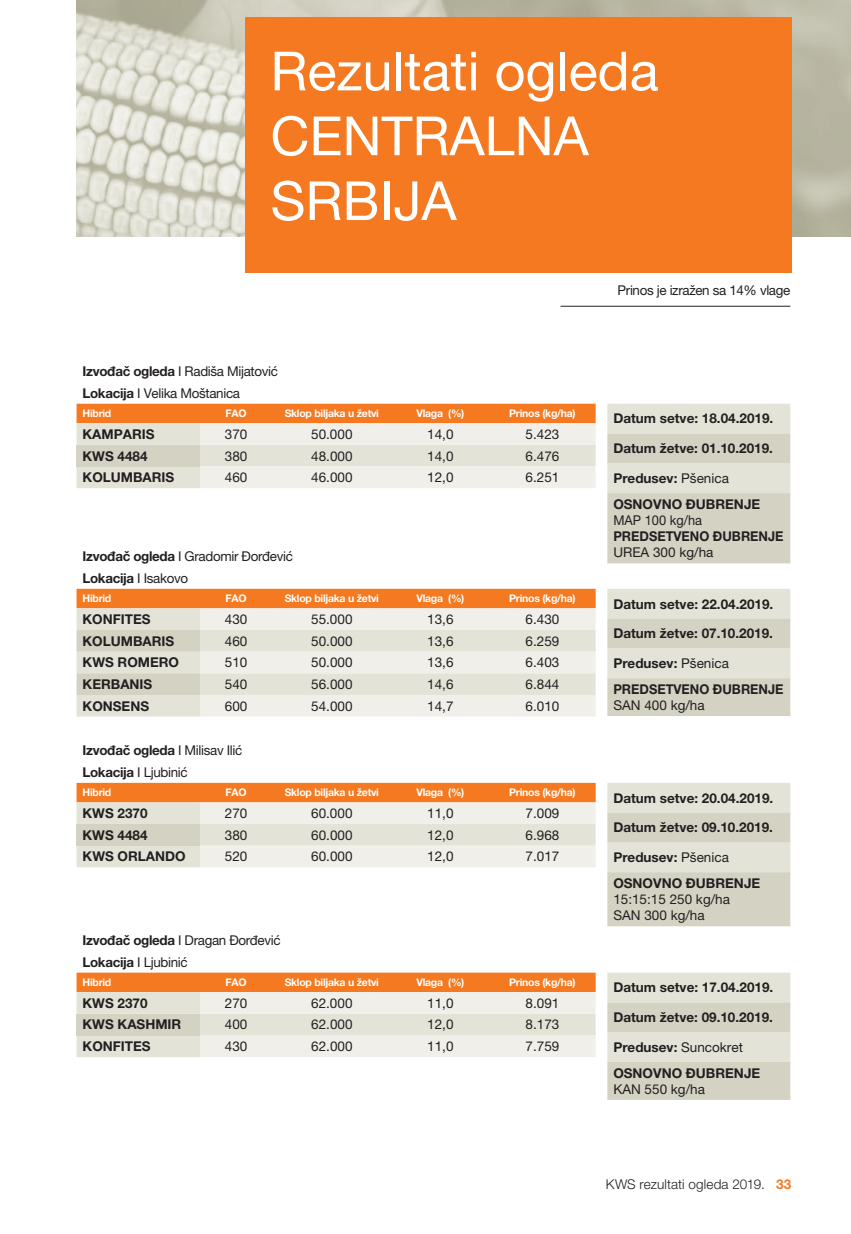
<style>
.page{position:relative;width:851px;height:1234px;background:#fff}
.page>*{position:absolute;margin:0;border:0;box-sizing:border-box;transform-origin:0 0}
.t1{font:54px/64.8px "Helvetica Neue LT Pro";color:#fff}
.t2{font:700 13.5px/25.7px "Helvetica Neue LT Pro";color:#231f20}
.t3{font:13.5px/16.2px "Helvetica Neue LT Pro";color:#231f20}
.t4{font:13.5px/21.6px "Helvetica Neue LT Pro";letter-spacing:-.025em;color:#231f20}
.t5{font:700 13.5px/21.6px "Helvetica Neue LT Pro";letter-spacing:-.025em;color:#231f20}
.t6{font:300 13.5px "Helvetica Neue LT Pro";letter-spacing:.005em;color:#231f20}
.t7{font:700 13.5px "Helvetica Neue LT Pro";color:#231f20;scale:.95 1}
.t8{font:13.5px "Helvetica Neue LT Pro";color:#231f20;scale:.95 1}
.t9{font:700 10.5px "Helvetica Neue LT Pro";letter-spacing:-.025em;color:#fff}
.s1{font-weight:700}
.s2{font-weight:400}
.s3{font-weight:700;color:#f47920}
</style>
<div class="page">
<img style="left:77px;top:0;width:773px;height:236px">
<div style="left:76px;top:588px;width:519px;height:20px;background:#f47920"></div>
<div style="left:76px;top:608px;width:124px;height:108px;background:#e4e3d8"></div>
<svg style="left:200px;top:608px;width:395px;height:108px;background:#ebeae2"></svg>
<svg style="left:76px;top:630px;width:124px;height:64px;background:#d9d8ca"></svg>
<svg style="left:607px;top:589px;width:183px;height:127px;background:#dbdacd"></svg>
<div style="left:244px;top:18px;width:547px;height:255px;background:#f47920"></div>
<svg style="left:76px;top:403px;width:519px;height:85px;background:#edceb3"></svg>
<div style="left:76px;top:445px;width:124px;height:21px;background:#d3d2c3"></div>
<svg style="left:76px;top:782px;width:519px;height:85px;background:#edceb3"></svg>
<div style="left:76px;top:823px;width:124px;height:22px;background:#d3d2c3"></div>
<svg style="left:76px;top:972px;width:519px;height:84px;background:#edceb2"></svg>
<div style="left:76px;top:1013px;width:124px;height:22px;background:#d3d2c3"></div>
<svg style="left:607px;top:403px;width:183px;height:160px;background:#d9d8cb"></svg>
<svg style="left:607px;top:783px;width:183px;height:143px;background:#dad9cc"></svg>
<svg style="left:607px;top:972px;width:183px;height:127px;background:#dbdacd"></svg>
<hr style="left:560px;top:306px;width:230px;height:1px;background:#231f20">
<h1 class="t1" style="left:270px;top:38px;width:389px">Rezultati ogleda<br>CENTRALNA<br>SRBIJA</h1>
<p class="t4" style="left:82px;top:360px;width:197px"><span class="s1">Izvođač ogleda</span> I Radiša Mijatović<br><span class="s1">Lokacija</span> I Velika Moštanica</p>
<p class="t9" style="left:82px;top:407px;width:30px">Hibrid</p>
<p class="t9" style="left:225px;top:407px;width:23px">FAO</p>
<p class="t9" style="left:284px;top:407px;width:96px">Sklop biljaka u žetvi</p>
<p class="t9" style="left:416px;top:407px;width:49px">Vlaga (%)</p>
<p class="t9" style="left:509px;top:407px;width:68px">Prinos (kg/ha)</p>
<p class="t2" style="left:82px;top:421px;width:73px">KAMPARIS</p>
<p class="t3" style="left:225px;top:425px;width:24px">370</p>
<p class="t3" style="left:311px;top:425px;width:43px">50.000</p>
<p class="t3" style="left:427px;top:425px;width:28px">14,0</p>
<p class="t3" style="left:525px;top:425px;width:35px">5.423</p>
<p class="t2" style="left:83px;top:442px;width:67px">KWS 4484</p>
<p class="t3" style="left:225px;top:447px;width:24px">380</p>
<p class="t3" style="left:311px;top:447px;width:43px">48.000</p>
<p class="t3" style="left:427px;top:447px;width:28px">14,0</p>
<p class="t3" style="left:525px;top:447px;width:35px">6.476</p>
<p class="t2" style="left:83px;top:464px;width:93px">KOLUMBARIS</p>
<p class="t3" style="left:225px;top:469px;width:24px">460</p>
<p class="t3" style="left:311px;top:469px;width:43px">46.000</p>
<p class="t3" style="left:427px;top:469px;width:28px">12,0</p>
<p class="t3" style="left:525px;top:469px;width:35px">6.251</p>
<p class="t4" style="left:82px;top:545px;width:212px"><span class="s1">Izvođač ogleda</span> I Gradomir Đorđević<br><span class="s1">Lokacija</span> I Isakovo</p>
<p class="t9" style="left:82px;top:592px;width:30px">Hibrid</p>
<p class="t9" style="left:225px;top:592px;width:23px">FAO</p>
<p class="t9" style="left:284px;top:592px;width:96px">Sklop biljaka u žetvi</p>
<p class="t9" style="left:416px;top:592px;width:49px">Vlaga (%)</p>
<p class="t9" style="left:509px;top:592px;width:68px">Prinos (kg/ha)</p>
<p class="t2" style="left:82px;top:606px;width:69px">KONFITES</p>
<p class="t3" style="left:225px;top:610px;width:24px">430</p>
<p class="t3" style="left:311px;top:610px;width:43px">55.000</p>
<p class="t3" style="left:427px;top:610px;width:28px">13,6</p>
<p class="t3" style="left:525px;top:610px;width:35px">6.430</p>
<p class="t2" style="left:83px;top:627px;width:93px">KOLUMBARIS</p>
<p class="t3" style="left:225px;top:632px;width:24px">460</p>
<p class="t3" style="left:311px;top:632px;width:43px">50.000</p>
<p class="t3" style="left:427px;top:632px;width:28px">13,6</p>
<p class="t3" style="left:525px;top:632px;width:35px">6.259</p>
<p class="t2" style="left:83px;top:649px;width:98px">KWS ROMERO</p>
<p class="t3" style="left:225px;top:654px;width:24px">510</p>
<p class="t3" style="left:311px;top:654px;width:43px">50.000</p>
<p class="t3" style="left:427px;top:654px;width:28px">13,6</p>
<p class="t3" style="left:525px;top:654px;width:35px">6.403</p>
<p class="t2" style="left:83px;top:671px;width:71px">KERBANIS</p>
<p class="t3" style="left:225px;top:675px;width:24px">540</p>
<p class="t3" style="left:311px;top:675px;width:43px">56.000</p>
<p class="t3" style="left:427px;top:675px;width:28px">14,6</p>
<p class="t3" style="left:525px;top:675px;width:35px">6.844</p>
<p class="t2" style="left:83px;top:692px;width:68px">KONSENS</p>
<p class="t3" style="left:225px;top:697px;width:24px">600</p>
<p class="t3" style="left:311px;top:697px;width:43px">54.000</p>
<p class="t3" style="left:427px;top:697px;width:28px">14,7</p>
<p class="t3" style="left:525px;top:697px;width:35px">6.010</p>
<p class="t5" style="left:82px;top:739px;width:161px">Izvođač ogleda <span class="s2">I Milisav Ilić<br></span>Lokacija <span class="s2">I Ljubinić</span></p>
<p class="t9" style="left:82px;top:786px;width:30px">Hibrid</p>
<p class="t9" style="left:225px;top:786px;width:23px">FAO</p>
<p class="t9" style="left:284px;top:786px;width:96px">Sklop biljaka u žetvi</p>
<p class="t9" style="left:416px;top:786px;width:49px">Vlaga (%)</p>
<p class="t9" style="left:509px;top:786px;width:68px">Prinos (kg/ha)</p>
<p class="t2" style="left:82px;top:799px;width:67px">KWS 2370</p>
<p class="t3" style="left:225px;top:804px;width:24px">270</p>
<p class="t3" style="left:311px;top:804px;width:43px">60.000</p>
<p class="t3" style="left:427px;top:804px;width:28px">11,0</p>
<p class="t3" style="left:525px;top:804px;width:35px">7.009</p>
<p class="t2" style="left:83px;top:821px;width:67px">KWS 4484</p>
<p class="t3" style="left:225px;top:826px;width:24px">380</p>
<p class="t3" style="left:311px;top:826px;width:43px">60.000</p>
<p class="t3" style="left:427px;top:826px;width:28px">12,0</p>
<p class="t3" style="left:525px;top:826px;width:35px">6.968</p>
<p class="t2" style="left:83px;top:843px;width:105px">KWS ORLANDO</p>
<p class="t3" style="left:225px;top:848px;width:24px">520</p>
<p class="t3" style="left:311px;top:848px;width:43px">60.000</p>
<p class="t3" style="left:427px;top:848px;width:28px">12,0</p>
<p class="t3" style="left:525px;top:848px;width:35px">7.017</p>
<p class="t4" style="left:82px;top:928px;width:199px"><span class="s1">Izvođač ogleda</span> I Dragan Đorđević<br><span class="s1">Lokacija</span> I Ljubinić</p>
<p class="t9" style="left:82px;top:975px;width:30px">Hibrid</p>
<p class="t9" style="left:225px;top:975px;width:23px">FAO</p>
<p class="t9" style="left:284px;top:975px;width:96px">Sklop biljaka u žetvi</p>
<p class="t9" style="left:416px;top:975px;width:49px">Vlaga (%)</p>
<p class="t9" style="left:509px;top:975px;width:68px">Prinos (kg/ha)</p>
<p class="t2" style="left:82px;top:989px;width:67px">KWS 2370</p>
<p class="t3" style="left:225px;top:994px;width:24px">270</p>
<p class="t3" style="left:311px;top:994px;width:43px">62.000</p>
<p class="t3" style="left:427px;top:994px;width:28px">11,0</p>
<p class="t3" style="left:525px;top:994px;width:35px">8.091</p>
<p class="t2" style="left:83px;top:1011px;width:100px">KWS KASHMIR</p>
<p class="t3" style="left:225px;top:1016px;width:24px">400</p>
<p class="t3" style="left:311px;top:1016px;width:43px">62.000</p>
<p class="t3" style="left:427px;top:1016px;width:28px">12,0</p>
<p class="t3" style="left:525px;top:1016px;width:35px">8.173</p>
<p class="t2" style="left:83px;top:1032px;width:69px">KONFITES</p>
<p class="t3" style="left:225px;top:1037px;width:24px">430</p>
<p class="t3" style="left:311px;top:1037px;width:43px">62.000</p>
<p class="t3" style="left:427px;top:1037px;width:28px">11,0</p>
<p class="t3" style="left:525px;top:1037px;width:35px">7.759</p>
<p class="t4" style="left:617px;top:279px;width:174px">Prinos je izražen sa 14% vlage</p>
<p class="t2" style="left:613px;top:405px;width:161px">Datum setve: 18.04.2019.</p>
<p class="t2" style="left:613px;top:435px;width:161px">Datum žetve: 01.10.2019.</p>
<p class="t2" style="left:613px;top:465px;width:148px">Predusev: <span class="s2">Pšenica<br></span>OSNOVNO ĐUBRENJE</p>
<p class="t8" style="left:613px;top:512px;width:95px">MAP 100 kg/ha</p>
<p class="t7" style="left:613px;top:528px;width:181px">PREDSETVENO ĐUBRENJE</p>
<p class="t3" style="left:613px;top:544px;width:102px">UREA 300 kg/ha</p>
<p class="t2" style="left:613px;top:590px;width:161px">Datum setve: 22.04.2019.</p>
<p class="t2" style="left:613px;top:620px;width:161px">Datum žetve: 07.10.2019.</p>
<p class="t2" style="left:613px;top:650px;width:172px">Predusev: <span class="s2">Pšenica<br></span>PREDSETVENO ĐUBRENJE</p>
<p class="t3" style="left:613px;top:696px;width:93px">SAN 400 kg/ha</p>
<p class="t2" style="left:613px;top:784px;width:161px">Datum setve: 20.04.2019.</p>
<p class="t2" style="left:613px;top:814px;width:161px">Datum žetve: 09.10.2019.</p>
<p class="t2" style="left:613px;top:844px;width:148px">Predusev: <span class="s2">Pšenica<br></span>OSNOVNO ĐUBRENJE</p>
<p class="t3" style="left:613px;top:890px;width:118px">15:15:15 250 kg/ha<br>SAN 300 kg/ha</p>
<p class="t2" style="left:613px;top:974px;width:161px">Datum setve: 17.04.2019.</p>
<p class="t2" style="left:613px;top:1003px;width:161px">Datum žetve: 09.10.2019.</p>
<p class="t2" style="left:613px;top:1033px;width:148px">Predusev: <span class="s2">Suncokret<br></span>OSNOVNO ĐUBRENJE</p>
<p class="t3" style="left:613px;top:1080px;width:93px">KAN 550 kg/ha</p>
<p class="t6" style="left:605px;top:1175px;width:187px">KWS rezultati ogleda 2019. <span class="s3">33</span></p>
</div>
